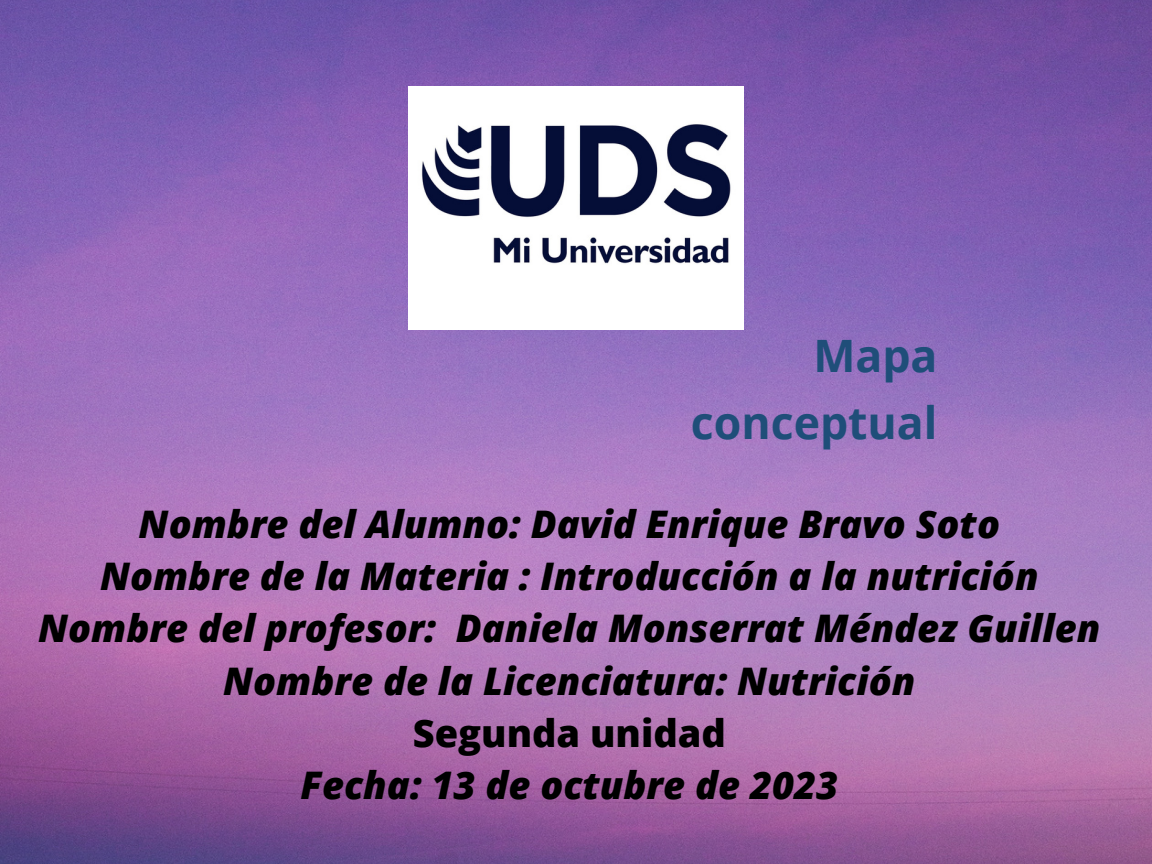
<style>
.page{position:relative;width:1152px;height:864px;background:#fff}
.page>*{position:absolute;margin:0;border:0;box-sizing:border-box;transform-origin:0 0}
.t1{font:700 44.7px/67.1px "Open Sans";color:#1f4e79;text-align:right}
.t2{font:italic 800 37.95px "Open Sans";color:#000}
.t3{font:800 37.95px "Open Sans";color:#000}
</style>
<div class="page">
<img style="left:0;top:0;width:1152px;height:864px">
<img style="left:409px;top:86px;width:335px;height:243px">
<p class="t1" style="left:691px;top:321px;width:248px">Mapa conceptual</p>
<p class="t2" style="left:139px;top:497px;width:863px">Nombre del Alumno: David Enrique Bravo Soto</p>
<p class="t2" style="left:100px;top:550px;width:940px">Nombre de la Materia : Introducción a la nutrición</p>
<p class="t2" style="left:38px;top:602px;width:1064px">Nombre del profesor: Daniela Monserrat Méndez Guillen</p>
<p class="t2" style="left:223px;top:654px;width:694px">Nombre de la Licenciatura: Nutrición</p>
<p class="t3" style="left:413px;top:706px;width:315px">Segunda unidad</p>
<p class="t2" style="left:301px;top:759px;width:539px">Fecha: 13 de octubre de 2023</p>
</div>
